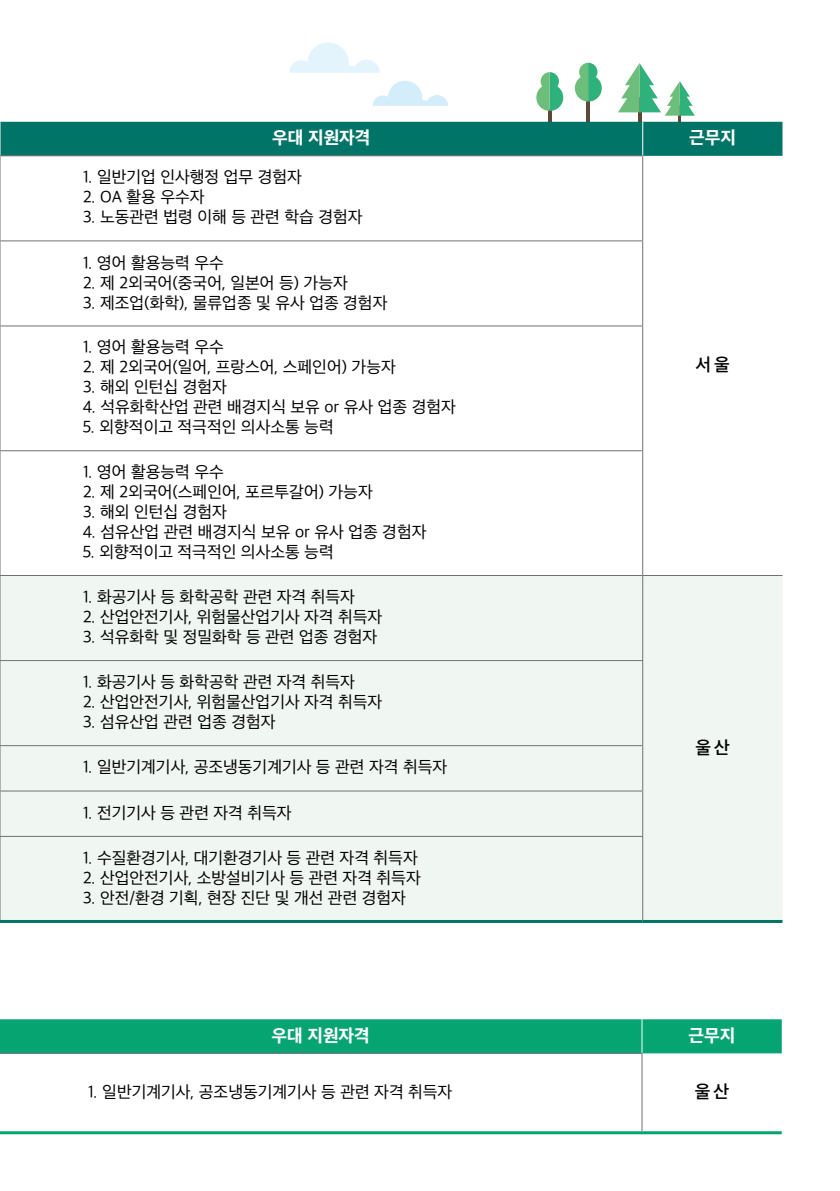
<style>
.page{position:relative;width:840px;height:1191px;background:#fff}
.page>*{position:absolute;margin:0;border:0;box-sizing:border-box;transform-origin:0 0}
.t1{font:800 18px "Apple SD Gothic Neo";color:#fff}
.t2{font:600 18px "Apple SD Gothic Neo";color:#000}
.t3{font:17px "Apple SD Gothic Neo";color:#000}
</style>
<div class="page">
<svg style="left:0;top:43px;width:782px;height:113px"></svg>
<div style="left:1px;top:576px;width:781px;height:344px;background:#f0f7f2"></div>
<hr style="left:0;top:155px;width:642px;height:1px;background:#727171">
<hr style="left:0;top:240px;width:642px;height:1px;background:#727171">
<hr style="left:0;top:325px;width:642px;height:1px;background:#727171">
<hr style="left:0;top:450px;width:642px;height:1px;background:#727171">
<hr style="left:0;top:575px;width:642px;height:1px;background:#727171">
<hr style="left:642px;top:575px;width:140px;height:1px;background:#727171">
<hr style="left:0;top:660px;width:642px;height:1px;background:#727171">
<hr style="left:0;top:745px;width:642px;height:1px;background:#727171">
<hr style="left:0;top:790px;width:642px;height:1px;background:#727171">
<hr style="left:0;top:836px;width:642px;height:1px;background:#727171">
<hr style="left:0;top:156px;width:1px;height:84px;background:#727171">
<hr style="left:642px;top:156px;width:1px;height:84px;background:#727171">
<hr style="left:0;top:241px;width:1px;height:84px;background:#727171">
<hr style="left:642px;top:241px;width:1px;height:84px;background:#727171">
<hr style="left:0;top:326px;width:1px;height:124px;background:#727171">
<hr style="left:642px;top:326px;width:1px;height:124px;background:#727171">
<hr style="left:0;top:451px;width:1px;height:124px;background:#727171">
<hr style="left:642px;top:451px;width:1px;height:124px;background:#727171">
<hr style="left:0;top:576px;width:1px;height:84px;background:#727171">
<hr style="left:642px;top:576px;width:1px;height:84px;background:#727171">
<hr style="left:0;top:661px;width:1px;height:84px;background:#727171">
<hr style="left:642px;top:661px;width:1px;height:84px;background:#727171">
<hr style="left:0;top:746px;width:1px;height:44px;background:#727171">
<hr style="left:642px;top:746px;width:1px;height:44px;background:#727171">
<hr style="left:0;top:791px;width:1px;height:45px;background:#727171">
<hr style="left:642px;top:791px;width:1px;height:45px;background:#727171">
<hr style="left:0;top:837px;width:1px;height:83px;background:#727171">
<hr style="left:642px;top:837px;width:1px;height:83px;background:#727171">
<hr style="left:0;top:122px;width:1px;height:33px;background:#fff">
<hr style="left:642px;top:122px;width:1px;height:33px;background:#fff">
<hr style="left:642px;top:920px;width:140px;height:3px;background:#007466">
<hr style="left:0;top:920px;width:642px;height:3px;background:#007466">
<div style="left:1px;top:1019px;width:780px;height:34px;background:#06a471"></div>
<hr style="left:0;top:1053px;width:642px;height:1px;background:#727171">
<hr style="left:0;top:1053px;width:1px;height:78px;background:#727171">
<hr style="left:641px;top:1053px;width:1px;height:78px;background:#727171">
<hr style="left:641px;top:1019px;width:1px;height:34px;background:#fff">
<hr style="left:0;top:1131px;width:641px;height:3px;background:#06a471">
<hr style="left:641px;top:1131px;width:140px;height:3px;background:#06a471">
<p class="t1" style="left:272px;top:124px;width:100px">우대 지원자격</p>
<p class="t1" style="left:688px;top:124px;width:48px">근무지</p>
<p class="t3" style="left:83px;top:166px;width:220px">1. 일반기업 인사행정 업무 경험자</p>
<p class="t3" style="left:83px;top:186px;width:123px">2. OA 활용 우수자</p>
<p class="t3" style="left:83px;top:206px;width:281px">3. 노동관련 법령 이해 등 관련 학습 경험자</p>
<p class="t3" style="left:83px;top:251px;width:142px">1. 영어 활용능력 우수</p>
<p class="t3" style="left:83px;top:271px;width:266px">2. 제 2외국어(중국어, 일본어 등) 가능자</p>
<p class="t3" style="left:83px;top:291px;width:306px">3. 제조업(화학), 물류업종 및 유사 업종 경험자</p>
<p class="t3" style="left:83px;top:336px;width:142px">1. 영어 활용능력 우수</p>
<p class="t3" style="left:83px;top:356px;width:314px">2. 제 2외국어(일어, 프랑스어, 스페인어) 가능자</p>
<p class="t3" style="left:83px;top:376px;width:146px">3. 해외 인턴십 경험자</p>
<p class="t3" style="left:83px;top:396px;width:374px">4. 석유화학산업 관련 배경지식 보유 or 유사 업종 경험자</p>
<p class="t3" style="left:83px;top:416px;width:252px">5. 외향적이고 적극적인 의사소통 능력</p>
<p class="t3" style="left:83px;top:461px;width:142px">1. 영어 활용능력 우수</p>
<p class="t3" style="left:83px;top:481px;width:291px">2. 제 2외국어(스페인어, 포르투갈어) 가능자</p>
<p class="t3" style="left:83px;top:501px;width:146px">3. 해외 인턴십 경험자</p>
<p class="t3" style="left:83px;top:521px;width:345px">4. 섬유산업 관련 배경지식 보유 or 유사 업종 경험자</p>
<p class="t3" style="left:83px;top:541px;width:252px">5. 외향적이고 적극적인 의사소통 능력</p>
<p class="t3" style="left:83px;top:586px;width:274px">1. 화공기사 등 화학공학 관련 자격 취득자</p>
<p class="t3" style="left:83px;top:606px;width:301px">2. 산업안전기사, 위험물산업기사 자격 취득자</p>
<p class="t3" style="left:83px;top:626px;width:296px">3. 석유화학 및 정밀화학 등 관련 업종 경험자</p>
<p class="t3" style="left:83px;top:671px;width:274px">1. 화공기사 등 화학공학 관련 자격 취득자</p>
<p class="t3" style="left:83px;top:691px;width:301px">2. 산업안전기사, 위험물산업기사 자격 취득자</p>
<p class="t3" style="left:83px;top:711px;width:194px">3. 섬유산업 관련 업종 경험자</p>
<p class="t3" style="left:83px;top:756px;width:366px">1. 일반기계기사, 공조냉동기계기사 등 관련 자격 취득자</p>
<p class="t3" style="left:83px;top:801px;width:210px">1. 전기기사 등 관련 자격 취득자</p>
<p class="t3" style="left:83px;top:846px;width:336px">1. 수질환경기사, 대기환경기사 등 관련 자격 취득자</p>
<p class="t3" style="left:83px;top:866px;width:339px">2. 산업안전기사, 소방설비기사 등 관련 자격 취득자</p>
<p class="t3" style="left:83px;top:886px;width:325px">3. 안전/환경 기획, 현장 진단 및 개선 관련 경험자</p>
<p class="t2" style="left:695px;top:352px;width:36px">서울</p>
<p class="t2" style="left:695px;top:734px;width:36px">울산</p>
<p class="t1" style="left:271px;top:1022px;width:100px">우대 지원자격</p>
<p class="t1" style="left:688px;top:1022px;width:48px">근무지</p>
<p class="t3" style="left:88px;top:1080px;width:366px">1. 일반기계기사, 공조냉동기계기사 등 관련 자격 취득자</p>
<p class="t2" style="left:694px;top:1079px;width:36px">울산</p>
</div>
